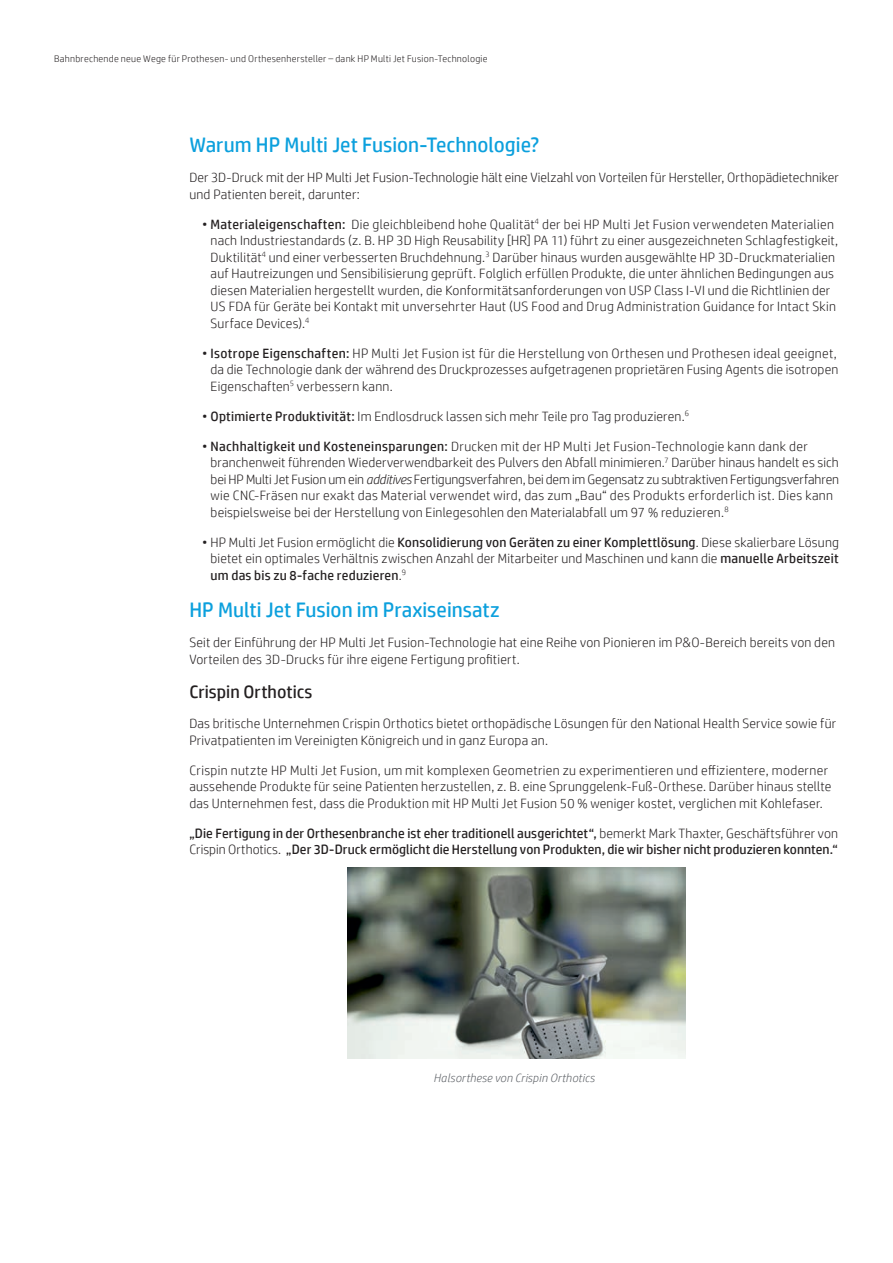
<style>
.page{position:relative;width:893px;height:1263px;background:#fff}
.page>*{position:absolute;margin:0;border:0;box-sizing:border-box;transform-origin:0 0}
.Subhead_14_16_blue{font:21px "HP Simplified";color:#0ca0dd}
.Headline_12_Regular{font:18px "HP Simplified";color:#231f20}
.Body{font:300 13.5px/16.5px "HP Simplified";letter-spacing:.015em;color:#231f20}
.Body-2{font:13.5px/16.5px "HP Simplified";letter-spacing:.005em;color:#231f20}
.Image_Text_8{font:italic 300 12px "HP Simplified";letter-spacing:.01em;color:#5f6368}
.t1{font:300 9.75px "HP Simplified";letter-spacing:.025em;color:#231f20}
.s1{font-weight:400}
.s2{font-style:italic}
.s3{font-weight:300}
</style>
<div class="page">
<img style="left:347px;top:868px;width:338px;height:191px">
<p class="t1" style="left:54px;top:52px;width:435px">Bahnbrechende neue Wege für Prothesen- und Orthesenhersteller – dank HP Multi Jet Fusion-Technologie</p>
<p class="Subhead_14_16_blue" style="left:189px;top:131px;width:351px">Warum HP Multi Jet Fusion-Technologie?</p>
<p class="Body" style="left:189px;top:169px;width:651px">Der 3D-Druck mit der HP Multi Jet Fusion-Technologie hält eine Vielzahl von Vorteilen für Hersteller, Orthopädietechniker und Patienten bereit, darunter:</p>
<p class="Body" style="left:211px;top:215px;width:629px;text-indent:-9px">• <span class="s1">Materialeigenschaften:</span> Die gleichbleibend hohe Qualität<sup>4</sup> der bei HP Multi Jet Fusion verwendeten Materialien nach Industriestandards (z. B. HP 3D High Reusability [HR] PA 11) führt zu einer ausgezeichneten Schlagfestigkeit, Duktilität<sup>4</sup> und einer verbesserten Bruchdehnung.<sup>3</sup> Darüber hinaus wurden ausgewählte HP 3D-Druckmaterialien auf Hautreizungen und Sensibilisierung geprüft. Folglich erfüllen Produkte, die unter ähnlichen Bedingungen aus diesen Materialien hergestellt wurden, die Konformitätsanforderungen von USP Class I-VI und die Richtlinien der US FDA für Geräte bei Kontakt mit unversehrter Haut (US Food and Drug Administration Guidance for Intact Skin Surface Devices).<sup>4</sup></p>
<p class="Body" style="left:211px;top:344px;width:629px;text-align:justify;text-indent:-9px">• <span class="s1">Isotrope Eigenschaften:</span> HP Multi Jet Fusion ist für die Herstellung von Orthesen und Prothesen ideal geeignet, da die Technologie dank der während des Druckprozesses aufgetragenen proprietären Fusing Agents die isotropen Eigenschaften<sup>5</sup> verbessern kann.</p>
<p class="Body" style="left:202px;top:407px;width:488px">• <span class="s1">Optimierte Produktivität:</span> Im Endlosdruck lassen sich mehr Teile pro Tag produzieren.<sup>6</sup></p>
<p class="Body" style="left:211px;top:437px;width:630px;text-indent:-9px">• <span class="s1">Nachhaltigkeit und Kosteneinsparungen:</span> Drucken mit der HP Multi Jet Fusion-Technologie kann dank der branchenweit führenden Wiederverwendbarkeit des Pulvers den Abfall minimieren.<sup>7</sup> Darüber hinaus handelt es sich bei HP Multi Jet Fusion um ein <span class="s2">additives</span> Fertigungsverfahren, bei dem im Gegensatz zu subtraktiven Fertigungsverfahren wie CNC-Fräsen nur exakt das Material verwendet wird, das zum „Bau“ des Produkts erforderlich ist. Dies kann beispielsweise bei der Herstellung von Einlegesohlen den Materialabfall um 97 % reduzieren.<sup>8</sup></p>
<p class="Body" style="left:211px;top:533px;width:630px;text-align:justify;text-indent:-9px">• HP Multi Jet Fusion ermöglicht die <span class="s1">Konsolidierung von Geräten zu einer Komplettlösung</span>. Diese skalierbare Lösung bietet ein optimales Verhältnis zwischen Anzahl der Mitarbeiter und Maschinen und kann die <span class="s1">manuelle Arbeitszeit um das bis zu 8-fache reduzieren</span>.<sup>9</sup></p>
<p class="Subhead_14_16_blue" style="left:189px;top:596px;width:312px">HP Multi Jet Fusion im Praxiseinsatz</p>
<p class="Body" style="left:189px;top:634px;width:647px">Seit der Einführung der HP Multi Jet Fusion-Technologie hat eine Reihe von Pionieren im P&amp;O-Bereich bereits von den<br>Vorteilen des 3D-Drucks für ihre eigene Fertigung profitiert.</p>
<p class="Headline_12_Regular" style="left:189px;top:680px;width:125px">Crispin Orthotics</p>
<p class="Body" style="left:189px;top:715px;width:648px">Das britische Unternehmen Crispin Orthotics bietet orthopädische Lösungen für den National Health Service sowie für<br>Privatpatienten im Vereinigten Königreich und in ganz Europa an.</p>
<p class="Body" style="left:189px;top:761px;width:644px">Crispin nutzte HP Multi Jet Fusion, um mit komplexen Geometrien zu experimentieren und effizientere, moderner aussehende Produkte für seine Patienten herzustellen, z. B. eine Sprunggelenk-Fuß-Orthese. Darüber hinaus stellte das Unternehmen fest, dass die Produktion mit HP Multi Jet Fusion 50 % weniger kostet, verglichen mit Kohlefaser.</p>
<p class="Body-2" style="left:189px;top:825px;width:650px">„Die Fertigung in der Orthesenbranche ist eher traditionell ausgerichtet“, <span class="s3">bemerkt Mark Thaxter, Geschäftsführer von<br>Crispin Orthotics.</span> „Der 3D-Druck ermöglicht die Herstellung von Produkten, die wir bisher nicht produzieren konnten.“</p>
<p class="Image_Text_8" style="left:434px;top:1070px;width:163px">Halsorthese von Crispin Orthotics</p>
</div>
